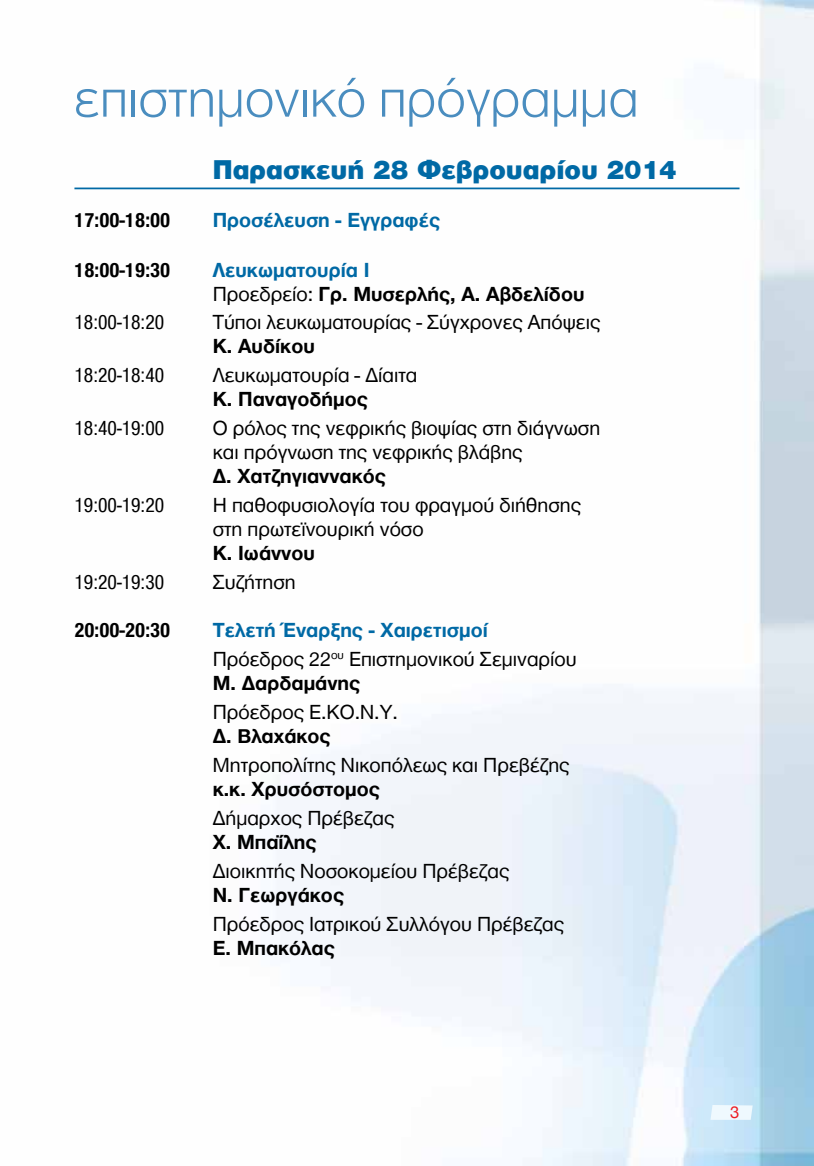
<style>
.page{position:relative;width:814px;height:1166px;background:#fff}
.page>*{position:absolute;margin:0;border:0;box-sizing:border-box;transform-origin:0 0}
.t1{font:300 56px "Helvetica Neue Greek";letter-spacing:.01em;color:#4a8dbf}
.t2{font:900 28px "Helvetica Neue Greek";color:#0069a5}
.t3{font:21px/24px "Helvetica Neue Greek";color:#000}
.t4{font:700 21px/24px "Helvetica Neue Greek";color:#000}
.t5{font:condensed 21px "Helvetica Neue Greek";color:#000}
.t6{font:700 condensed 21px "Helvetica Neue Greek";color:#000}
.t7{font:700 21px "Helvetica Neue Greek";color:#0069a5}
.t8{font:16.62px "Helvetica Neue";color:#ed1d24}
.s1{color:#0069a5}
.s2{font-weight:400}
.s3{font-weight:700;color:#0069a5}
</style>
<div class="page">
<img style="left:74px;top:0;width:740px;height:1166px">
<svg style="left:710px;top:1105px;width:42px;height:15px"></svg>
<hr style="left:74px;top:188px;width:665px;height:1px;background:#0069a5">
<h1 class="t1" style="left:74px;top:68px;width:565px">επιστημονικό πρόγραμμα</h1>
<h2 class="t2" style="left:213px;top:155px;width:465px">Παρασκευή 28 Φεβρουαρίου 2014</h2>
<p class="t6" style="left:74px;top:209px;width:97px">17:00-18:00</p>
<p class="t7" style="left:213px;top:209px;width:229px">Προσέλευση - Εγγραφές</p>
<p class="t6" style="left:74px;top:258px;width:97px">18:00-19:30</p>
<p class="t4" style="left:213px;top:258px;width:373px"><span class="s1">Λευκωματουρία I<br></span><span class="s2">Προεδρείο:</span> Γρ. Μυσερλής, Α. Αβδελίδου</p>
<p class="t5" style="left:74px;top:311px;width:91px">18:00-18:20</p>
<p class="t3" style="left:213px;top:310px;width:389px">Τύποι λευκωματουρίας - Σύγχρονες Απόψεις</p>
<p class="t4" style="left:213px;top:335px;width:103px">Κ. Αυδίκου</p>
<p class="t5" style="left:74px;top:364px;width:91px">18:20-18:40</p>
<p class="t3" style="left:213px;top:363px;width:206px">Λευκωματουρία - Δίαιτα</p>
<p class="t4" style="left:213px;top:387px;width:157px">Κ. Παναγοδήμος</p>
<p class="t5" style="left:74px;top:417px;width:91px">18:40-19:00</p>
<p class="t3" style="left:213px;top:416px;width:389px">Ο ρόλος της νεφρικής βιοψίας στη διάγνωση και πρόγνωση της νεφρικής βλάβης</p>
<p class="t4" style="left:213px;top:464px;width:175px">Δ. Χατζηγιαννακός</p>
<p class="t5" style="left:74px;top:494px;width:91px">19:00-19:20</p>
<p class="t3" style="left:213px;top:493px;width:370px">Η παθοφυσιολογία του φραγμού διήθησης στη πρωτεϊνουρική νόσο</p>
<p class="t4" style="left:213px;top:541px;width:104px">Κ. Ιωάννου</p>
<p class="t5" style="left:74px;top:571px;width:91px">19:20-19:30</p>
<p class="t3" style="left:213px;top:570px;width:84px">Συζήτηση</p>
<p class="t6" style="left:74px;top:619px;width:97px">20:00-20:30</p>
<p class="t3" style="left:213px;top:616px;width:365px;line-height:28.9px"><span class="s3">Τελετή Έναρξης - Χαιρετισμοί<br></span>Πρόεδρος 22<sup>ου</sup> Επιστημονικού Σεμιναρίου</p>
<p class="t4" style="left:213px;top:671px;width:149px">Μ. Δαρδαμάνης</p>
<p class="t3" style="left:213px;top:700px;width:187px">Πρόεδρος Ε.ΚΟ.Ν.Υ.</p>
<p class="t4" style="left:213px;top:724px;width:119px">Δ. Βλαχάκος</p>
<p class="t3" style="left:213px;top:753px;width:358px">Μητροπολίτης Νικοπόλεως και Πρεβέζης</p>
<p class="t4" style="left:213px;top:777px;width:169px">κ.κ. Χρυσόστομος</p>
<p class="t3" style="left:213px;top:806px;width:183px">Δήμαρχος Πρέβεζας</p>
<p class="t4" style="left:213px;top:830px;width:105px">Χ. Μπαΐλης</p>
<p class="t3" style="left:213px;top:859px;width:298px">Διοικητής Νοσοκομείου Πρέβεζας</p>
<p class="t4" style="left:213px;top:883px;width:133px">Ν. Γεωργάκος</p>
<p class="t3" style="left:213px;top:912px;width:353px">Πρόεδρος Ιατρικού Συλλόγου Πρέβεζας</p>
<p class="t4" style="left:213px;top:936px;width:124px">Ε. Μπακόλας</p>
<p class="t8" style="left:730px;top:1100px;width:11px">3</p>
</div>
